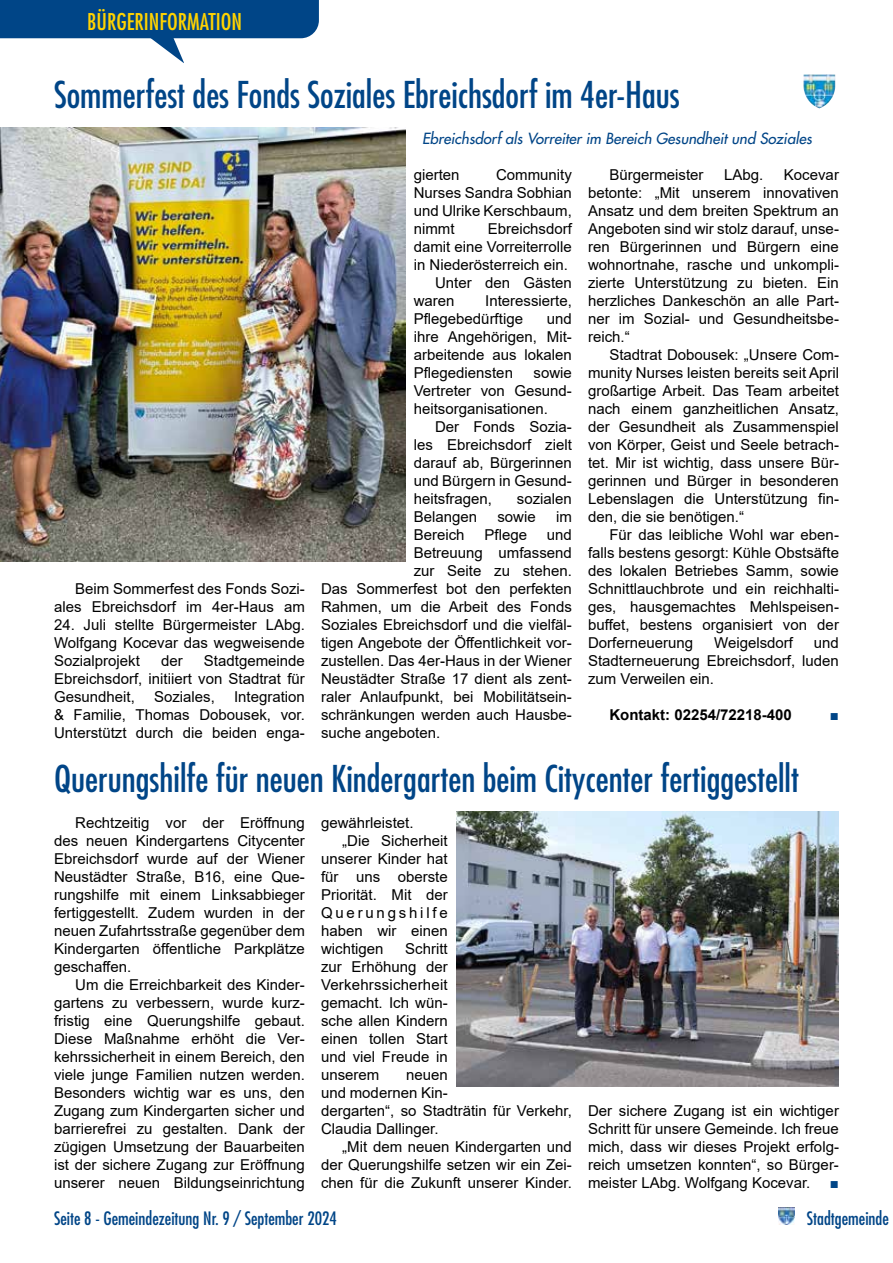
<style>
.page{position:relative;width:893px;height:1263px;background:#fff}
.page>*{position:absolute;margin:0;border:0;box-sizing:border-box;transform-origin:0 0}
.t1{font:condensed 36px "Futura Std";color:#004587}
.t2{font:condensed 22.5px "Futura Std";color:#ffd300}
.t3{font:condensed 18px "Futura Std";color:#004587}
.t4{font:15px/18px "Arial";color:#000;text-align:justify}
.t5{font:italic 500 15px "Futura Std";color:#004587}
.t6{font:700 15px "Arial";color:#000}
.t7{font:15px "Arial";letter-spacing:.185em;color:#000}
.t8{font:15px "Arial";color:#004587}
</style>
<div class="page">
<svg style="left:0;top:0;width:319px;height:63px"></svg>
<img style="left:778px;top:1208px;width:16px;height:17px">
<img style="left:0;top:128px;width:405px;height:433px">
<img style="left:803px;top:74px;width:32px;height:34px">
<img style="left:456px;top:811px;width:383px;height:275px">
<h2 class="t2" style="left:87px;top:8px;width:156px">BÜRGERINFORMATION</h2>
<h1 class="t1" style="left:54px;top:74px;width:627px">Sommerfest des Fonds Soziales Ebreichsdorf im 4er-Haus</h1>
<p class="t5" style="left:422px;top:129px;width:391px">Ebreichsdorf als Vorreiter im Bereich Gesundheit und Soziales</p>
<p class="t4" style="left:54px;top:580px;width:252px;text-align:right">Beim Sommerfest des Fonds Sozi&shy;ales Ebreichsdorf im 4er-Haus am</p>
<p class="t4" style="left:54px;top:616px;width:252px">24. Juli stellte Bürgermeister LAbg.<br>Wolfgang Kocevar das wegweisende Sozialprojekt</p>
<p class="t4" style="left:54px;top:652px;width:252px;text-indent:150px">Stadtgemeinde Ebreichsdorf, initiiert von Stadtrat für Gesundheit,</p>
<p class="t4" style="left:161px;top:652px;width:23px">der</p>
<p class="t4" style="left:154px;top:688px;width:62px">Soziales,</p>
<p class="t4" style="left:54px;top:688px;width:252px;text-indent:180px">Integration &amp; Familie, Thomas Dobousek, vor.<br>Unterstützt durch die beiden enga-</p>
<p class="t4" style="left:414px;top:166px;width:160px;text-indent:82px">Community Nurses Sandra Sobhian und Ulrike Kerschbaum, nimmt</p>
<p class="t4" style="left:414px;top:166px;width:47px">gierten</p>
<p class="t4" style="left:488px;top:220px;width:86px">Ebreichsdorf</p>
<p class="t4" style="left:414px;top:238px;width:160px">damit eine Vorreiterrolle</p>
<p class="t4" style="left:414px;top:256px;width:156px">in Niederösterreich ein.</p>
<p class="t4" style="left:435px;top:274px;width:138px">Unter den Gästen</p>
<p class="t4" style="left:414px;top:292px;width:42px">waren</p>
<p class="t4" style="left:414px;top:292px;width:160px;text-indent:71px">Interessierte,<br>Pflegebedürftige</p>
<p class="t4" style="left:414px;top:310px;width:160px;text-indent:133px">und ihre Angehörigen, Mit&shy;arbeitende aus lokalen Pflegediensten</p>
<p class="t4" style="left:414px;top:364px;width:160px;text-indent:120px">sowie Vertreter von Gesund&shy;heitsorganisationen.</p>
<p class="t4" style="left:414px;top:418px;width:160px;text-indent:21px">Der Fonds Sozia&shy;les Ebreichsdorf zielt darauf ab, Bürgerinnen und Bürgern in Gesund&shy;heitsfragen,</p>
<p class="t4" style="left:517px;top:490px;width:57px">sozialen</p>
<p class="t4" style="left:414px;top:508px;width:65px">Belangen</p>
<p class="t4" style="left:497px;top:508px;width:40px">sowie</p>
<p class="t4" style="left:556px;top:508px;width:17px">im</p>
<p class="t4" style="left:414px;top:526px;width:52px">Bereich</p>
<p class="t4" style="left:484px;top:526px;width:44px">Pflege</p>
<p class="t4" style="left:547px;top:526px;width:27px">und</p>
<p class="t4" style="left:414px;top:544px;width:160px">Betreuung umfassend</p>
<p class="t4" style="left:414px;top:562px;width:160px">zur Seite zu stehen.</p>
<p class="t4" style="left:321px;top:580px;width:252px">Das Sommerfest bot den perfekten</p>
<p class="t4" style="left:321px;top:598px;width:252px">Rahmen, um die Arbeit des Fonds</p>
<p class="t4" style="left:321px;top:616px;width:252px">Soziales Ebreichsdorf und die vielfäl-</p>
<p class="t4" style="left:321px;top:634px;width:252px">tigen Angebote der Öffentlichkeit vor-</p>
<p class="t4" style="left:321px;top:652px;width:252px">zustellen. Das 4er-Haus in der Wiener</p>
<p class="t4" style="left:321px;top:670px;width:252px">Neustädter Straße 17 dient als zent-</p>
<p class="t4" style="left:321px;top:688px;width:252px">raler Anlaufpunkt, bei Mobilitätsein-</p>
<p class="t4" style="left:321px;top:706px;width:252px">schränkungen werden auch Hausbe-</p>
<p class="t4" style="left:321px;top:724px;width:121px">suche angeboten.</p>
<p class="t4" style="left:609px;top:166px;width:96px">Bürgermeister</p>
<p class="t4" style="left:724px;top:166px;width:41px">LAbg.</p>
<p class="t4" style="left:588px;top:166px;width:252px;text-indent:196px">Kocevar betonte: „Mit unserem innovativen Ansatz und dem breiten Spektrum an Angeboten sind wir stolz darauf, unse&shy;ren Bürgerinnen und Bürgern eine wohnortnahe, rasche und unkompli&shy;zierte Unterstützung zu bieten. Ein herzliches Dankeschön an alle Part&shy;ner im Sozial- und Gesundheitsbe&shy;reich.“</p>
<p class="t4" style="left:588px;top:346px;width:252px;text-indent:21px">Stadtrat Dobousek: „Unsere Com&shy;munity Nurses leisten bereits seit April großartige Arbeit. Das Team arbeitet nach einem ganzheitlichen Ansatz, der Gesundheit als Zusammenspiel von Körper, Geist und Seele betrach&shy;tet. Mir ist wichtig, dass unsere Bür&shy;gerinnen und Bürger in besonderen Lebenslagen die Unterstützung fin&shy;den, die sie benötigen.“</p>
<p class="t4" style="left:588px;top:526px;width:252px;text-indent:21px">Für das leibliche Wohl war eben&shy;falls bestens gesorgt: Kühle Obstsäfte des lokalen Betriebes Samm, sowie Schnittlauchbrote und ein reichhalti&shy;ges, hausgemachtes Mehlspeisen&shy;buffet, bestens organisiert von der Dorferneuerung</p>
<p class="t4" style="left:714px;top:634px;width:80px">Weigelsdorf</p>
<p class="t4" style="left:588px;top:634px;width:252px;text-indent:226px">und Stadterneuerung Ebreichsdorf, luden zum Verweilen ein.</p>
<p class="t6" style="left:609px;top:704px;width:184px">Kontakt: 02254/72218-400</p>
<p class="t8" style="left:830px;top:705px;width:11px">■</p>
<h1 class="t1" style="left:54px;top:757px;width:746px">Querungshilfe für neuen Kindergarten beim Citycenter fertiggestellt</h1>
<p class="t4" style="left:54px;top:814px;width:252px;text-indent:21px">Rechtzeitig vor der Eröffnung des neuen Kindergartens Citycenter Ebreichsdorf wurde auf der Wiener Neustädter Straße, B16, eine Que&shy;rungshilfe mit einem Linksabbieger fertiggestellt. Zudem wurden in der neuen Zufahrtsstraße gegenüber dem Kindergarten öffentliche Parkplätze geschaffen.</p>
<p class="t4" style="left:54px;top:976px;width:252px;text-indent:21px">Um die Erreichbarkeit des Kinder&shy;gartens zu verbessern, wurde kurz&shy;fristig eine Querungshilfe gebaut.<br>Diese Maßnahme erhöht die Ver&shy;kehrssicherheit in einem Bereich, den viele junge Familien nutzen werden.<br>Besonders wichtig war es uns, den Zugang zum Kindergarten sicher und barrierefrei zu gestalten. Dank der zügigen Umsetzung der Bauarbeiten ist der sichere Zugang zur Eröffnung unserer neuen Bildungseinrichtung</p>
<p class="t4" style="left:321px;top:814px;width:94px">gewährleistet.</p>
<p class="t4" style="left:342px;top:832px;width:107px">„Die Sicherheit</p>
<p class="t4" style="left:321px;top:850px;width:128px">unserer Kinder hat</p>
<p class="t4" style="left:321px;top:868px;width:128px">für uns oberste</p>
<p class="t4" style="left:321px;top:886px;width:128px">Priorität. Mit der</p>
<p class="t7" style="left:321px;top:903px;width:128px">Querungshilfe</p>
<p class="t4" style="left:321px;top:922px;width:128px">haben wir einen</p>
<p class="t4" style="left:321px;top:940px;width:64px">wichtigen</p>
<p class="t4" style="left:321px;top:940px;width:128px;text-indent:84px">Schritt zur Erhöhung der Verkehrssicherheit gemacht. Ich wün&shy;sche allen Kindern einen tollen Start und viel Freude in unserem</p>
<p class="t4" style="left:321px;top:1066px;width:252px;text-align:left;text-indent:85px">neuen<br>und modernen Kin-<br>dergarten“, so Stadträtin für Verkehr,<br>Claudia Dallinger.</p>
<p class="t4" style="left:321px;top:1138px;width:252px;text-indent:21px">„Mit dem neuen Kindergarten und der Querungshilfe setzen wir ein Zei&shy;chen für die Zukunft unserer Kinder.</p>
<p class="t4" style="left:588px;top:1102px;width:252px">Der sichere Zugang ist ein wichtiger Schritt für unsere Gemeinde. Ich freue mich, dass wir dieses Projekt erfolg&shy;reich umsetzen konnten“, so Bürger&shy;meister LAbg. Wolfgang Kocevar.</p>
<p class="t8" style="left:830px;top:1173px;width:11px">■</p>
<p class="t3" style="left:54px;top:1207px;width:284px">Seite 8 - Gemeindezeitung Nr. 9 / September 2024</p>
<p class="t3" style="left:807px;top:1207px;width:84px">Stadtgemeinde</p>
</div>
